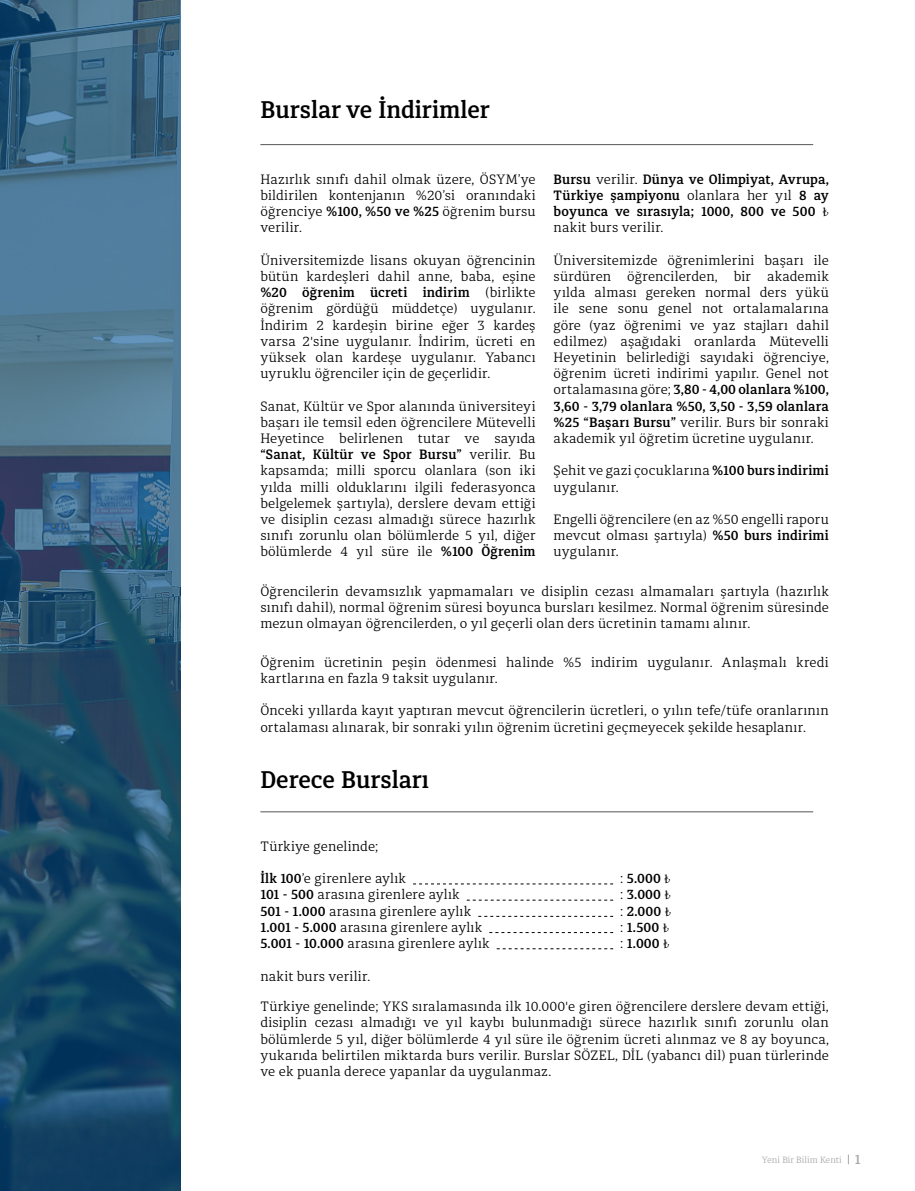
<style>
.page{position:relative;width:915px;height:1191px;background:#fff}
.page>*{position:absolute;margin:0;border:0;box-sizing:border-box;transform-origin:0 0}
.t1{font:600 24px "Diaria Pro";color:#000}
.t2{font:300 13.5px/16.2px "Diaria Pro";letter-spacing:.015em;color:#000;text-align:justify}
.t3{font:600 13.5px/16.2px "Diaria Pro";letter-spacing:.005em;color:#000;text-align:justify}
.t4{font:300 9px "Diaria Pro";color:#a8a8a7}
.s1{font-weight:600}
.s2{font-weight:300}
.s3{font-family:"Minion Pro";font-weight:400}
.s4{font-weight:600;font-size:13.5px}
</style>
<div class="page">
<hr style="left:260px;top:144px;width:552px;height:1px;background:#545656">
<hr style="left:260px;top:811px;width:552px;height:1px;background:#545656">
<svg style="left:413px;top:883px;width:200px;height:1px"></svg>
<svg style="left:466px;top:899px;width:147px;height:1px"></svg>
<svg style="left:478px;top:916px;width:135px;height:1px"></svg>
<svg style="left:489px;top:932px;width:124px;height:1px"></svg>
<svg style="left:496px;top:948px;width:117px;height:1px"></svg>
<svg style="left:0;top:0;width:181px;height:1191px;background:#305b78"></svg>
<h1 class="t1" style="left:260px;top:95px;width:231px">Burslar ve İndirimler</h1>
<p class="t2" style="left:260px;top:171px;width:277px">Hazırlık sınıfı dahil olmak üzere, ÖSYM’ye bildirilen kontenjanın %20’si oranındaki öğrenciye <span class="s1">%100, %50 ve %25</span> öğrenim bursu verilir.</p>
<p class="t2" style="left:260px;top:252px;width:277px">Üniversitemizde lisans okuyan öğrencinin bütün kardeşleri dahil anne, baba, eşine <span class="s1">%20 öğrenim ücreti indirim</span> (birlikte öğrenim gördüğü müddetçe) uygulanır.<br>İndirim 2 kardeşin birine eğer 3 kardeş varsa 2'sine uygulanır. İndirim, ücreti en yüksek olan kardeşe uygulanır. Yabancı uyruklu öğrenciler için de geçerlidir.</p>
<p class="t2" style="left:260px;top:398px;width:277px">Sanat, Kültür ve Spor alanında üniversiteyi başarı ile temsil eden öğrencilere Mütevelli Heyetince belirlenen tutar ve sayıda <span class="s1">“Sanat, Kültür ve Spor Bursu”</span> verilir. Bu kapsamda; milli sporcu olanlara (son iki yılda milli olduklarını ilgili federasyonca belgelemek şartıyla), derslere devam ettiği ve disiplin cezası almadığı sürece hazırlık sınıfı zorunlu olan bölümlerde 5 yıl, diğer bölümlerde 4 yıl süre ile <span class="s1">%100 Öğrenim</span></p>
<p class="t3" style="left:553px;top:171px;width:277px">Bursu <span class="s2">verilir.</span> Dünya ve Olimpiyat, Avrupa, Türkiye şampiyonu <span class="s2">olanlara her yıl</span> 8 ay boyunca ve sırasıyla; 1000, 800 ve 500 <span class="s3">₺ </span><span class="s2">nakit burs verilir.</span></p>
<p class="t2" style="left:553px;top:252px;width:277px">Üniversitemizde öğrenimlerini başarı ile sürdüren öğrencilerden, bir akademik yılda alması gereken normal ders yükü ile sene sonu genel not ortalamalarına göre (yaz öğrenimi ve yaz stajları dahil edilmez) aşağıdaki oranlarda Mütevelli Heyetinin belirlediği sayıdaki öğrenciye, öğrenim ücreti indirimi yapılır. Genel not ortalamasına göre; <span class="s1">3,80 - 4,00 olanlara %100, 3,60 - 3,79 olanlara %50, 3,50 - 3,59 olanlara %25 “Başarı Bursu”</span> verilir. Burs bir sonraki akademik yıl öğretim ücretine uygulanır.</p>
<p class="t2" style="left:553px;top:462px;width:277px">Şehit ve gazi çocuklarına <span class="s1">%100 burs indirimi </span>uygulanır.</p>
<p class="t2" style="left:553px;top:511px;width:277px">Engelli öğrencilere (en az %50 engelli raporu mevcut olması şartıyla) <span class="s1">%50 burs indirimi </span>uygulanır.</p>
<p class="t2" style="left:260px;top:583px;width:570px">Öğrencilerin devamsızlık yapmamaları ve disiplin cezası almamaları şartıyla (hazırlık sınıfı dahil), normal öğrenim süresi boyunca bursları kesilmez. Normal öğrenim süresinde mezun olmayan öğrencilerden, o yıl geçerli olan ders ücretinin tamamı alınır.</p>
<p class="t2" style="left:260px;top:654px;width:570px">Öğrenim ücretinin peşin ödenmesi halinde %5 indirim uygulanır. Anlaşmalı kredi kartlarına en fazla 9 taksit uygulanır.</p>
<p class="t2" style="left:260px;top:702px;width:569px">Önceki yıllarda kayıt yaptıran mevcut öğrencilerin ücretleri, o yılın tefe/tüfe oranlarının ortalaması alınarak, bir sonraki yılın öğrenim ücretini geçmeyecek şekilde hesaplanır.</p>
<h1 class="t1" style="left:260px;top:764px;width:170px">Derece Bursları</h1>
<p class="t2" style="left:260px;top:838px;width:119px">Türkiye genelinde;</p>
<p class="t2" style="left:260px;top:870px;width:147px"><span class="s1">İlk 100</span>’e girenlere aylık</p>
<p class="t3" style="left:620px;top:870px;width:52px"><span class="s2">:</span> 5.000 <span class="s3">₺</span></p>
<p class="t2" style="left:260px;top:886px;width:201px"><span class="s1">101 - 500</span> arasına girenlere aylık</p>
<p class="t3" style="left:620px;top:886px;width:52px"><span class="s2">:</span> 3.000 <span class="s3">₺</span></p>
<p class="t2" style="left:260px;top:903px;width:212px"><span class="s1">501 - 1.000</span> arasına girenlere aylık</p>
<p class="t3" style="left:620px;top:903px;width:52px"><span class="s2">:</span> 2.000 <span class="s3">₺</span></p>
<p class="t2" style="left:260px;top:919px;width:223px"><span class="s1">1.001 - 5.000</span> arasına girenlere aylık</p>
<p class="t3" style="left:620px;top:919px;width:50px"><span class="s2">:</span> 1.500 <span class="s3">₺</span></p>
<p class="t2" style="left:260px;top:935px;width:231px"><span class="s1">5.001 - 10.000</span> arasına girenlere aylık</p>
<p class="t3" style="left:620px;top:935px;width:51px"><span class="s2">:</span> 1.000 <span class="s3">₺</span></p>
<p class="t2" style="left:260px;top:967px;width:111px">nakit burs verilir.</p>
<p class="t2" style="left:260px;top:998px;width:570px">Türkiye genelinde; YKS sıralamasında ilk 10.000'e giren öğrencilere derslere devam ettiği, disiplin cezası almadığı ve yıl kaybı bulunmadığı sürece hazırlık sınıfı zorunlu olan bölümlerde 5 yıl, diğer bölümlerde 4 yıl süre ile öğrenim ücreti alınmaz ve 8 ay boyunca, yukarıda belirtilen miktarda burs verilir. Burslar SÖZEL, DİL (yabancı dil) puan türlerinde ve ek puanla derece yapanlar da uygulanmaz.</p>
<p class="t4" style="left:761px;top:1154px;width:101px">Yeni Bir Bilim Kenti <span class="s4">1</span></p>
</div>
